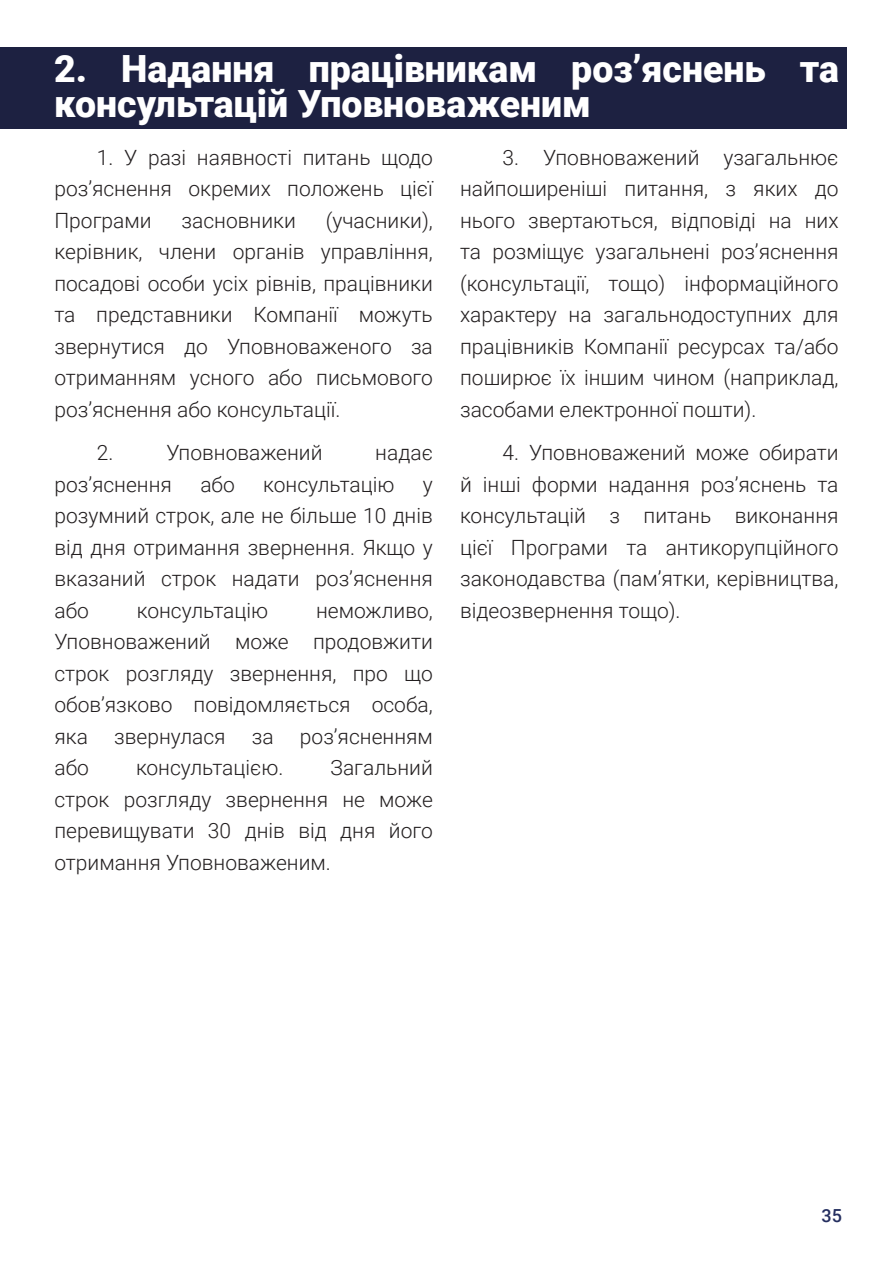
<style>
.page{position:relative;width:893px;height:1263px;background:#fff}
.page>*{position:absolute;margin:0;border:0;box-sizing:border-box;transform-origin:0 0}
.Заголовок{font:900 37.5px/34.5px "Roboto";color:#fff}
.t1{font:300 21px/31.5px "Roboto";color:#231f20;text-align:justify}
.t2{font:500 18px "Roboto";color:#252f60}
</style>
<div class="page">
<div style="left:0;top:48px;width:846px;height:81px;background:#1d2141"></div>
<p class="Заголовок" style="left:54px;top:50px;width:786px">2. Надання працівникам роз’яснень та консультацій Уповноваженим</p>
<p class="t1" style="left:54px;top:141px;width:380px;text-indent:43px">1. У разі наявності питань щодо роз’яснення окремих положень цієї Програми</p>
<p class="t1" style="left:460px;top:141px;width:380px;text-indent:43px">3. Уповноважений узагальнює найпоширеніші питання, з яких до нього звертаються, відповіді на них та розміщує узагальнені роз’яснення (консультації, тощо) інформаційного характеру на загальнодоступних для працівників Компанії ресурсах та/або поширює їх іншим чином (наприклад, засобами електронної пошти).</p>
<p class="t1" style="left:460px;top:436px;width:380px;text-indent:43px">4. Уповноважений може обирати й інші форми надання роз’яснень та консультацій з питань виконання цієї Програми та антикорупційного законодавства (пам’ятки, керівництва, відеозвернення тощо).</p>
<p class="t1" style="left:54px;top:204px;width:380px;text-indent:271px">(учасники), керівник, члени органів управління, посадові особи усіх рівнів, працівники та представники Компанії можуть звернутися до Уповноваженого за отриманням усного або письмового роз’яснення або консультації.</p>
<p class="t1" style="left:97px;top:436px;width:18px">2.</p>
<p class="t1" style="left:166px;top:436px;width:158px">Уповноважений</p>
<p class="t1" style="left:375px;top:436px;width:59px">надає</p>
<p class="t1" style="left:54px;top:468px;width:119px">роз’яснення</p>
<p class="t1" style="left:200px;top:468px;width:36px">або</p>
<p class="t1" style="left:263px;top:468px;width:133px">консультацію</p>
<p class="t1" style="left:182px;top:204px;width:116px">засновники</p>
<p class="t1" style="left:54px;top:468px;width:380px;text-indent:368px">у розумний строк, але не більше 10 днів від дня отримання звернення. Якщо у вказаний строк надати роз’яснення або</p>
<p class="t1" style="left:137px;top:594px;width:133px">консультацію</p>
<p class="t1" style="left:54px;top:594px;width:380px;text-indent:262px">неможливо, Уповноважений може продовжити строк розгляду звернення, про що обов’язково повідомляється особа, яка звернулася за роз’ясненням або</p>
<p class="t1" style="left:54px;top:751px;width:380px;text-indent:276px">Загальний строк розгляду звернення не може перевищувати 30 днів від дня його отримання Уповноваженим.</p>
<p class="t1" style="left:136px;top:751px;width:149px">консультацією.</p>
<p class="t2" style="left:821px;top:1203px;width:22px">35</p>
</div>
